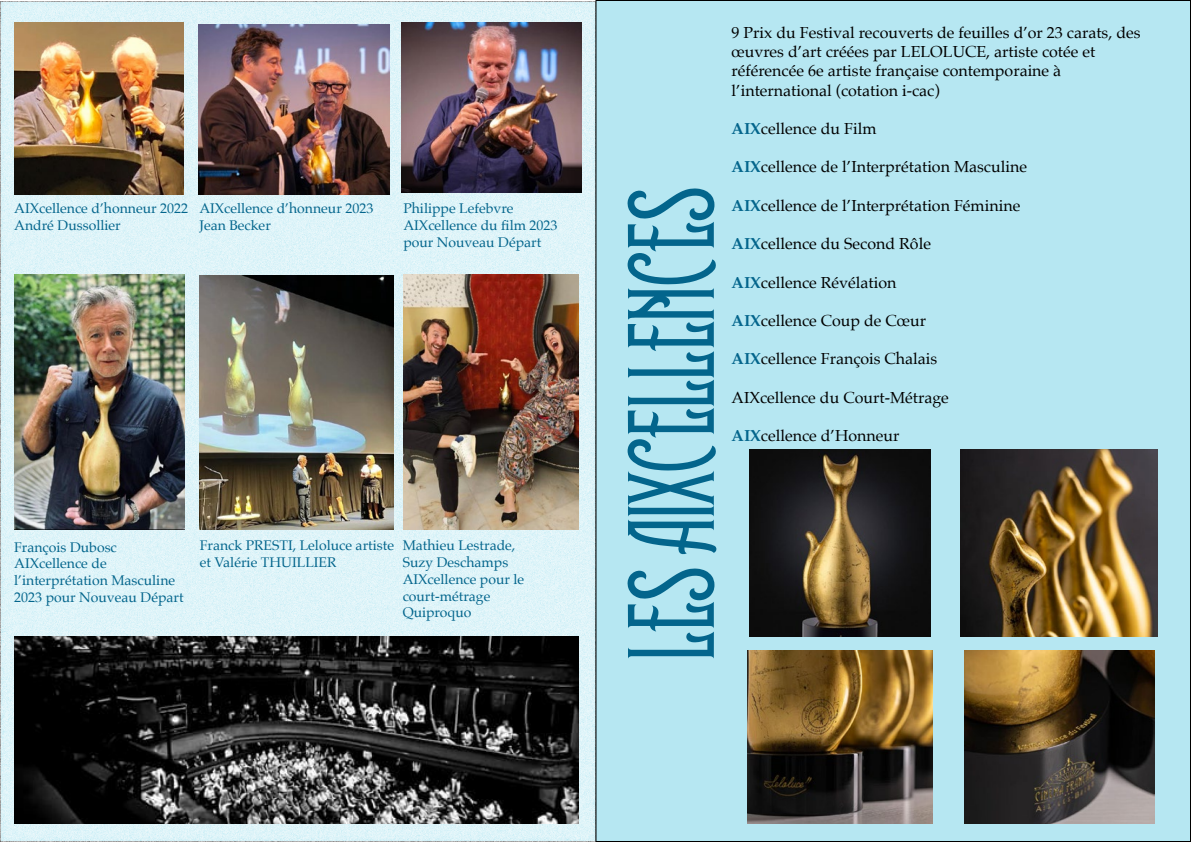
<style>
.page{position:relative;width:1191px;height:842px;background:#fff}
.page>*{position:absolute;margin:0;border:0;box-sizing:border-box;transform-origin:0 0}
.t1{font:condensed 72px "Prodelt Co";color:#03658c}
.t2{font:16px/19.2px "Palatino";color:#000}
.t3{font:14px/16.8px "Palatino";color:#03658c}
.s1{font-weight:700;color:#03658c}
</style>
<div class="page">
<div style="left:0;top:0;width:596px;height:842px;background:#def4f9"></div>
<img style="left:401px;top:23px;width:180px;height:170px">
<img style="left:198px;top:25px;width:191px;height:170px">
<img style="left:14px;top:274px;width:171px;height:256px">
<img style="left:403px;top:274px;width:176px;height:256px">
<img style="left:14px;top:23px;width:170px;height:172px">
<img style="left:14px;top:637px;width:565px;height:186px">
<img style="left:199px;top:275px;width:194px;height:255px">
<div style="left:596px;top:0;width:594px;height:841px;background:#b6e7f2"></div>
<img style="left:960px;top:449px;width:197px;height:188px">
<img style="left:750px;top:449px;width:180px;height:188px">
<img style="left:747px;top:651px;width:186px;height:172px">
<img style="left:964px;top:651px;width:190px;height:172px">
<p class="t3" style="left:14px;top:200px;width:176px">AIXcellence d’honneur 2022<br>André Dussollier</p>
<p class="t3" style="left:199px;top:200px;width:176px">AIXcellence d’honneur 2023<br>Jean Becker</p>
<p class="t3" style="left:403px;top:200px;width:156px">Philippe Lefebvre<br>AIXcellence du film 2023 pour Nouveau Départ</p>
<p class="t3" style="left:14px;top:538px;width:171px">François Dubosc<br>AIXcellence de l’interprétation Masculine<br>2023 pour Nouveau Départ</p>
<p class="t3" style="left:200px;top:537px;width:196px">Franck PRESTI, Leloluce artiste et Valérie THUILLIER</p>
<p class="t3" style="left:403px;top:537px;width:123px">Mathieu Lestrade,<br>Suzy Deschamps<br>AIXcellence pour le court-métrage<br>Quiproquo</p>
<h1 class="t1" style="left:609px;top:660px;width:474px;rotate:-90deg">LES AIXCELLENCES</h1>
<p class="t2" style="left:731px;top:23px;width:410px">9 Prix du Festival recouverts de feuilles d’or 23 carats, des œuvres d’art créées par LELOLUCE, artiste cotée et référencée 6e artiste française contemporaine à l’international (cotation i-cac)</p>
<p class="t2" style="left:731px;top:119px;width:146px"><span class="s1">AIX</span>cellence du Film</p>
<p class="t2" style="left:731px;top:157px;width:297px"><span class="s1">AIX</span>cellence de l’Interprétation Masculine</p>
<p class="t2" style="left:731px;top:196px;width:290px"><span class="s1">AIX</span>cellence de l’Interprétation Féminine</p>
<p class="t2" style="left:731px;top:234px;width:201px"><span class="s1">AIX</span>cellence du Second Rôle</p>
<p class="t2" style="left:731px;top:272px;width:166px"><span class="s1">AIX</span>cellence Révélation</p>
<p class="t2" style="left:731px;top:311px;width:196px"><span class="s1">AIX</span>cellence Coup de Cœur</p>
<p class="t2" style="left:731px;top:349px;width:207px"><span class="s1">AIX</span>cellence François Chalais</p>
<p class="t2" style="left:731px;top:388px;width:219px">AIXcellence du Court-Métrage</p>
<p class="t2" style="left:731px;top:426px;width:169px"><span class="s1">AIX</span>cellence d’Honneur</p>
</div>
